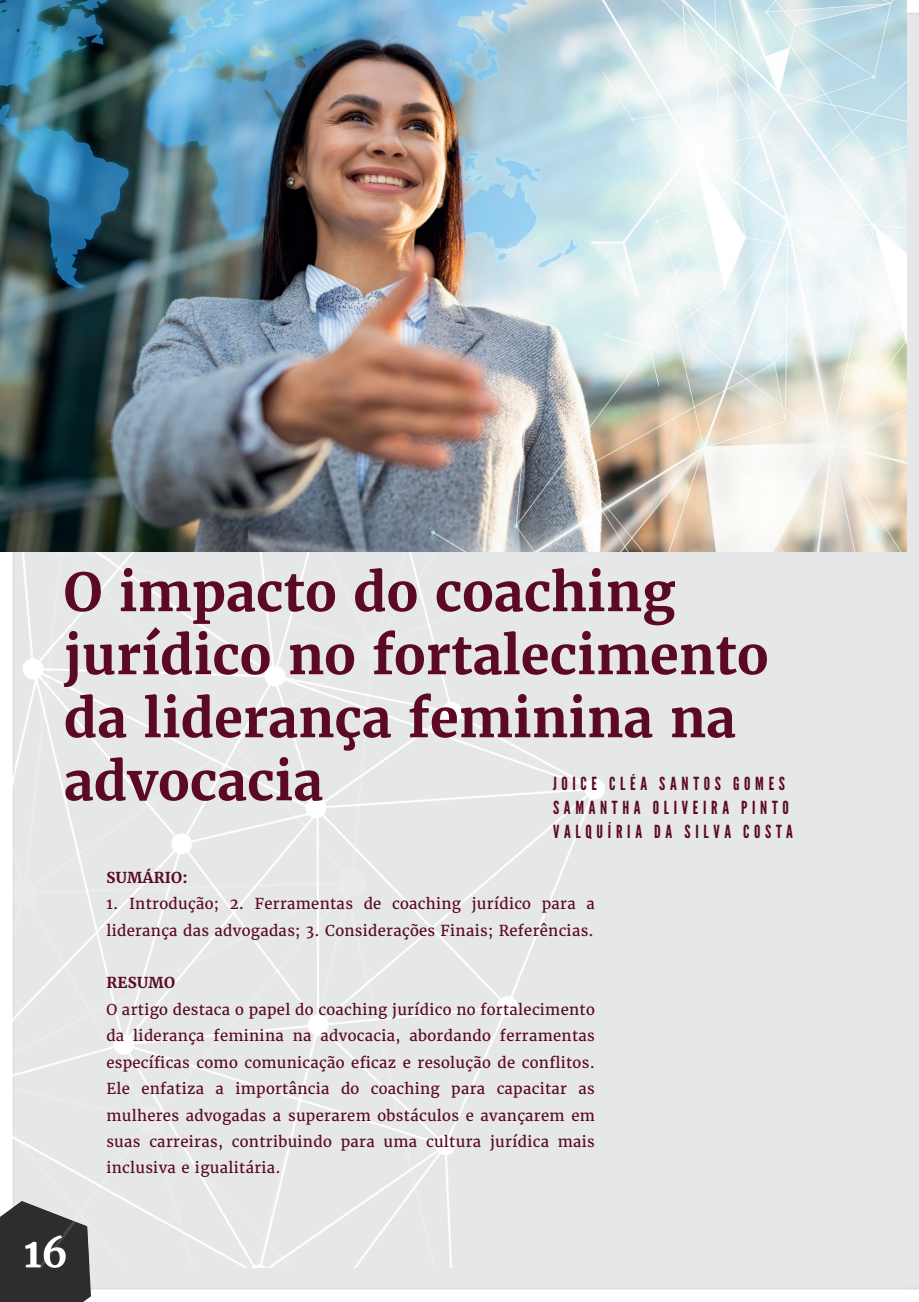
<style>
.page{position:relative;width:919px;height:1302px;background:#fff}
.page>*{position:absolute;margin:0;border:0;box-sizing:border-box;transform-origin:0 0}
.t1{font:700 52.5px/63px "Merriweather";color:#5b0925}
.t2{font:18px/24px "League Gothic";letter-spacing:.26em;color:#5b0925}
.t3{font:15px/26.4px "Merriweather";letter-spacing:.02em;color:#5b0925}
.t4{font:700 15px "Merriweather";letter-spacing:.02em;color:#5b0925}
</style>
<div class="page">
<div style="left:91px;top:551px;width:815px;height:736px;background:#e6e7e9"></div>
<hr style="left:91px;top:1287px;width:815px;height:1px;background:#d1d2d4">
<div style="left:0;top:1200px;width:91px;height:101px;background:#2c2d2c"></div>
<div style="left:15px;top:551px;width:629px;height:716px;background:#e6e7e9"></div>
<div style="left:644px;top:551px;width:211px;height:716px;background:#e6e7e9"></div>
<img style="left:13px;top:551px;width:2px;height:649px">
<img style="left:13px;top:1200px;width:76px;height:67px">
<img style="left:25px;top:1235px;width:41px;height:32px">
<img style="left:906px;top:14px;width:12px;height:1274px">
<img style="left:0;top:0;width:906px;height:551px">
<h1 class="t1" style="left:64px;top:560px;width:706px">O impacto do coaching jurídico no fortalecimento da liderança feminina na advocacia</h1>
<p class="t2" style="left:553px;top:771px;width:241px">JOICE CLÉA SANTOS GOMES<br>SAMANTHA OLIVEIRA PINTO<br>VALQUÍRIA DA SILVA COSTA</p>
<p class="t4" style="left:106px;top:867px;width:83px">SUMÁRIO:</p>
<p class="t3" style="left:106px;top:890px;width:490px">1. Introdução; 2. Ferramentas de coaching jurídico para a liderança das advogadas; 3. Considerações Finais; Referências.</p>
<p class="t4" style="left:106px;top:973px;width:70px">RESUMO</p>
<p class="t3" style="left:106px;top:996px;width:490px;text-align:justify">O artigo destaca o papel do coaching jurídico no fortalecimento da liderança feminina na advocacia, abordando ferramentas específicas como comunicação eficaz e resolução de conflitos.<br>Ele enfatiza a importância do coaching para capacitar as mulheres advogadas a superarem obstáculos e avançarem em suas carreiras, contribuindo para uma cultura jurídica mais inclusiva e igualitária.</p>
</div>
